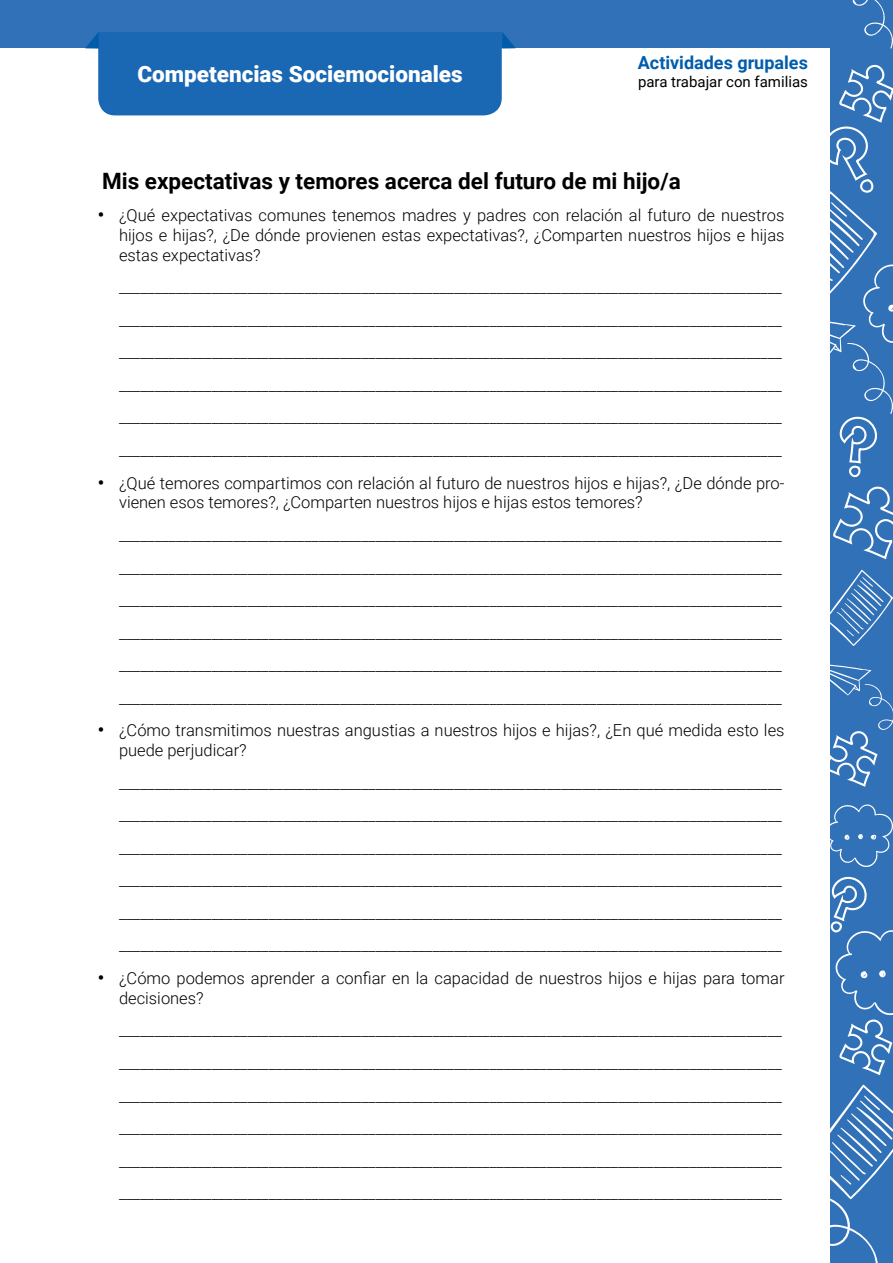
<style>
.page{position:relative;width:893px;height:1263px;background:#3171b8}
.page>*{position:absolute;margin:0;border:0;box-sizing:border-box;transform-origin:0 0}
.texto{font:700 22.5px "Roboto";color:#000}
.t1{font:900 22.5px "Roboto";color:#fff}
.t2{font:700 18px "Roboto";color:#015dac}
.texto-2{font:300 16.5px/19.8px "Roboto";color:#000}
.t3{font:15px "Roboto";color:#000}
.s1{font-weight:700;font-size:18px}
</style>
<div class="page">
<div style="left:0;top:49px;width:829px;height:1214px;background:#fff"></div>
<div style="left:85px;top:32px;width:431px;height:83px;background:#1a67b3"></div>
<svg style="left:833px;top:486px;width:60px;height:74px"></svg>
<svg style="left:829px;top:663px;width:64px;height:125px"></svg>
<svg style="left:852px;top:0;width:41px;height:49px"></svg>
<svg style="left:829px;top:1084px;width:64px;height:179px"></svg>
<svg style="left:829px;top:570px;width:64px;height:76px"></svg>
<svg style="left:862px;top:577px;width:11px;height:10px"></svg>
<svg style="left:829px;top:803px;width:64px;height:65px"></svg>
<svg style="left:829px;top:874px;width:64px;height:203px"></svg>
<svg style="left:829px;top:63px;width:64px;height:416px"></svg>
<h1 class="t1" style="left:137px;top:58px;width:327px">Competencias Sociemocionales</h1>
<p class="t2" style="left:638px;top:50px;width:172px">Actividades grupales</p>
<p class="t3" style="left:638px;top:71px;width:171px">para trabajar con familias</p>
<p class="texto" style="left:102px;top:165px;width:580px">Mis expectativas y temores acerca del futuro de mi hijo/a</p>
<p class="texto-2" style="left:119px;top:205px;width:667px;text-align:justify;text-indent:-21px"><span class="s1">•</span> ¿Qué expectativas comunes tenemos madres y padres con relación al futuro de nuestros hijos e hijas?, ¿De dónde provienen estas expectativas?, ¿Comparten nuestros hijos e hijas estas expectativas?</p>
<p class="texto-2" style="left:119px;top:277px;width:664px">_____________________________________________________________________________________________</p>
<p class="texto-2" style="left:119px;top:309px;width:664px">_____________________________________________________________________________________________</p>
<p class="texto-2" style="left:119px;top:342px;width:664px">_____________________________________________________________________________________________</p>
<p class="texto-2" style="left:119px;top:374px;width:664px">_____________________________________________________________________________________________</p>
<p class="texto-2" style="left:119px;top:407px;width:664px">_____________________________________________________________________________________________</p>
<p class="texto-2" style="left:119px;top:440px;width:664px">_____________________________________________________________________________________________</p>
<p class="texto-2" style="left:119px;top:472px;width:667px;text-indent:-21px"><span class="s1">•</span> ¿Qué temores compartimos con relación al futuro de nuestros hijos e hijas?, ¿De dónde pro&shy;vienen esos temores?, ¿Comparten nuestros hijos e hijas estos temores?</p>
<p class="texto-2" style="left:119px;top:525px;width:664px">_____________________________________________________________________________________________</p>
<p class="texto-2" style="left:119px;top:557px;width:664px">_____________________________________________________________________________________________</p>
<p class="texto-2" style="left:119px;top:590px;width:664px">_____________________________________________________________________________________________</p>
<p class="texto-2" style="left:119px;top:622px;width:664px">_____________________________________________________________________________________________</p>
<p class="texto-2" style="left:119px;top:655px;width:664px">_____________________________________________________________________________________________</p>
<p class="texto-2" style="left:119px;top:687px;width:664px">_____________________________________________________________________________________________</p>
<p class="texto-2" style="left:119px;top:720px;width:667px;text-indent:-21px"><span class="s1">•</span> ¿Cómo transmitimos nuestras angustias a nuestros hijos e hijas?, ¿En qué medida esto les puede perjudicar?</p>
<p class="texto-2" style="left:119px;top:772px;width:664px">_____________________________________________________________________________________________</p>
<p class="texto-2" style="left:119px;top:805px;width:664px">_____________________________________________________________________________________________</p>
<p class="texto-2" style="left:119px;top:837px;width:664px">_____________________________________________________________________________________________</p>
<p class="texto-2" style="left:119px;top:870px;width:664px">_____________________________________________________________________________________________</p>
<p class="texto-2" style="left:119px;top:902px;width:664px">_____________________________________________________________________________________________</p>
<p class="texto-2" style="left:119px;top:935px;width:664px">_____________________________________________________________________________________________</p>
<p class="texto-2" style="left:119px;top:968px;width:667px;text-indent:-21px"><span class="s1">•</span> ¿Cómo podemos aprender a confiar en la capacidad de nuestros hijos e hijas para tomar decisiones?</p>
<p class="texto-2" style="left:119px;top:1020px;width:664px">_____________________________________________________________________________________________</p>
<p class="texto-2" style="left:119px;top:1052px;width:664px">_____________________________________________________________________________________________</p>
<p class="texto-2" style="left:119px;top:1085px;width:664px">_____________________________________________________________________________________________</p>
<p class="texto-2" style="left:119px;top:1118px;width:664px">_____________________________________________________________________________________________</p>
<p class="texto-2" style="left:119px;top:1150px;width:664px">_____________________________________________________________________________________________</p>
<p class="texto-2" style="left:119px;top:1183px;width:664px">_____________________________________________________________________________________________</p>
</div>
